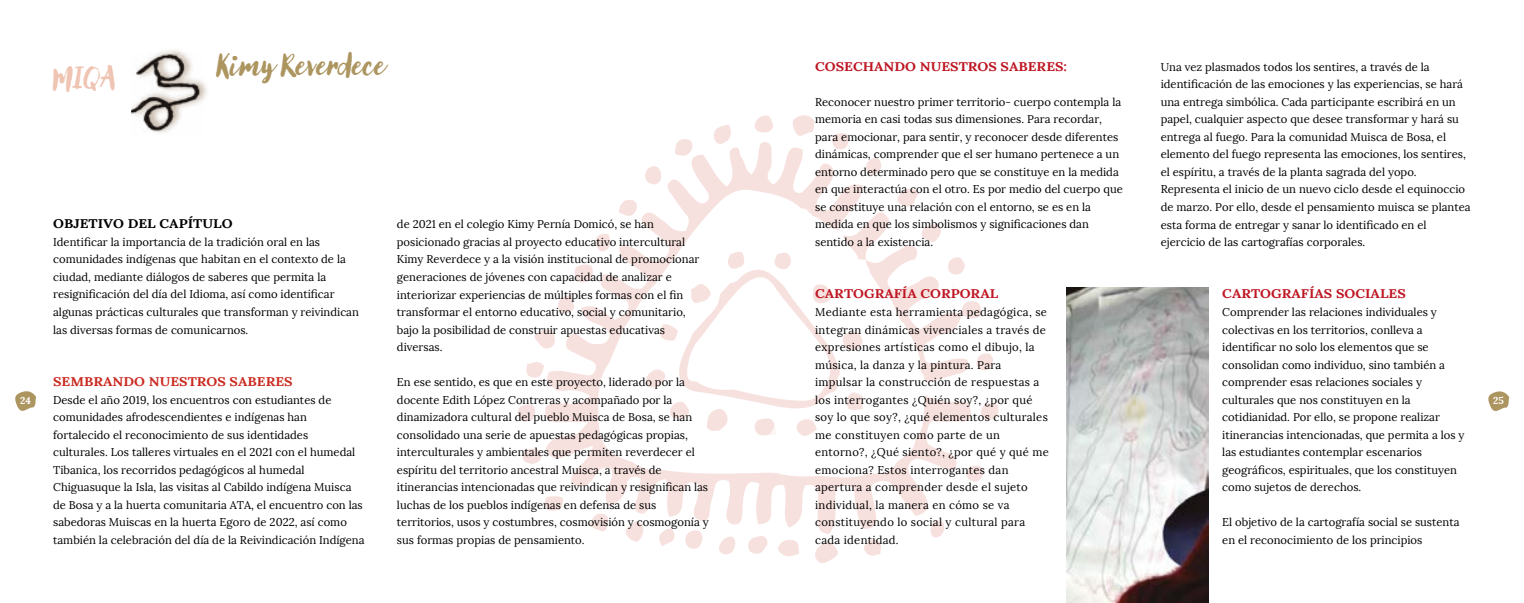
<style>
.page{position:relative;width:1524px;height:603px;background:#fff}
.page>*{position:absolute;margin:0;border:0;box-sizing:border-box;transform-origin:0 0}
.t1{font:30px "Lullabies";letter-spacing:.005em;color:#ad9560}
.t2{font:30px "Lullabies";color:#f0c4b2}
.t3{font:700 12.5px "Lora";color:#be1622;scale:1.13 1}
.t4{font:700 12.5px "Lora";color:#ca2a20;scale:1.13 1}
.t5{font:700 12.5px "Lora";color:#000;scale:1.13 1}
.t6{font:11.25px/17.5px "Lora";color:#000}
.t7{font:11.25px/17.5px "Lora";letter-spacing:.025em;color:#000}
.t8{font:700 10px "Lora";color:#fff}
</style>
<div class="page">
<svg style="left:517px;top:115px;width:482px;height:448px"></svg>
<svg style="left:1488px;top:391px;width:21px;height:20px"></svg>
<svg style="left:15px;top:391px;width:21px;height:20px"></svg>
<div style="left:130px;top:47px;width:80px;height:88px;background:#927557;opacity:.75"></div>
<img style="left:132px;top:52px;width:71px;height:83px">
<img style="left:1066px;top:287px;width:142px;height:315px">
<h1 class="t1" style="left:217px;top:46px;width:170px">Kimy Reverdece</h1>
<h1 class="t2" style="left:53px;top:59px;width:66px">MIQA</h1>
<p class="t3" style="left:815px;top:58px;width:224px">COSECHANDO NUESTROS SABERES:</p>
<p class="t6" style="left:815px;top:93px;width:309px">Reconocer nuestro primer territorio- cuerpo contempla la memoria en casi todas sus dimensiones. Para recordar, para emocionar, para sentir, y reconocer desde diferentes dinámicas, comprender que el ser humano pertenece a un entorno determinado pero que se constituye en la medida en que interactúa con el otro. Es por medio del cuerpo que se constituye una relación con el entorno, se es en la medida en que los simbolismos y significaciones dan sentido a la existencia.</p>
<p class="t6" style="left:1160px;top:58px;width:311px">Una vez plasmados todos los sentires, a través de la identificación de las emociones y las experiencias, se hará una entrega simbólica. Cada participante escribirá en un papel, cualquier aspecto que desee transformar y hará su entrega al fuego. Para la comunidad Muisca de Bosa, el elemento del fuego representa las emociones, los sentires, el espíritu, a través de la planta sagrada del yopo.<br>Representa el inicio de un nuevo ciclo desde el equinoccio de marzo. Por ello, desde el pensamiento muisca se plantea esta forma de entregar y sanar lo identificado en el ejercicio de las cartografías corporales.</p>
<p class="t3" style="left:1222px;top:286px;width:164px">CARTOGRAFÍAS SOCIALES</p>
<p class="t6" style="left:1222px;top:303px;width:244px">Comprender las relaciones individuales y colectivas en los territorios, conlleva a identificar no solo los elementos que se consolidan como individuo, sino también a comprender esas relaciones sociales y culturales que nos constituyen en la cotidianidad. Por ello, se propone realizar itinerancias intencionadas, que permita a los y las estudiantes contemplar escenarios geográficos, espirituales, que los constituyen como sujetos de derechos.</p>
<p class="t6" style="left:1222px;top:513px;width:239px">El objetivo de la cartografía social se sustenta en el reconocimiento de los principios</p>
<p class="t5" style="left:53px;top:216px;width:160px">OBJETIVO DEL CAPÍTULO</p>
<p class="t6" style="left:53px;top:233px;width:307px">Identificar la importancia de la tradición oral en las comunidades indígenas que habitan en el contexto de la ciudad, mediante diálogos de saberes que permita la resignificación del día del Idioma, así como identificar algunas prácticas culturales que transforman y reivindican las diversas formas de comunicarnos.</p>
<p class="t6" style="left:397px;top:216px;width:304px">de 2021 en el colegio Kimy Pernía Domicó, se han posicionado gracias al proyecto educativo intercultural Kimy Reverdece y a la visión institucional de promocionar generaciones de jóvenes con capacidad de analizar e interiorizar experiencias de múltiples formas con el fin transformar el entorno educativo, social y comunitario, bajo la posibilidad de construir apuestas educativas diversas.</p>
<p class="t6" style="left:397px;top:373px;width:313px">En ese sentido, es que en este proyecto, liderado por la docente Edith López Contreras y acompañado por la dinamizadora cultural del pueblo Muisca de Bosa, se han consolidado una serie de apuestas pedagógicas propias, interculturales y ambientales que permiten reverdecer el espíritu del territorio ancestral Muisca, a través de itinerancias intencionadas que reivindican y resignifican las luchas de los pueblos indígenas en defensa de sus territorios, usos y costumbres, cosmovisión y cosmogonía y sus formas propias de pensamiento.</p>
<p class="t3" style="left:815px;top:286px;width:164px">CARTOGRAFÍA CORPORAL</p>
<p class="t7" style="left:815px;top:303px;width:235px">Mediante esta herramienta pedagógica, se integran dinámicas vivenciales a través de expresiones artísticas como el dibujo, la música, la danza y la pintura. Para impulsar la construcción de respuestas a los interrogantes ¿Quién soy?, ¿por qué soy lo que soy?, ¿qué elementos culturales me constituyen como parte de un entorno?, ¿Qué siento?, ¿por qué y qué me emociona? Estos interrogantes dan apertura a comprender desde el sujeto individual, la manera en cómo se va constituyendo lo social y cultural para cada identidad.</p>
<p class="t4" style="left:53px;top:373px;width:213px">SEMBRANDO NUESTROS SABERES</p>
<p class="t6" style="left:53px;top:390px;width:313px">Desde el año 2019, los encuentros con estudiantes de comunidades afrodescendientes e indígenas han fortalecido el reconocimiento de sus identidades culturales. Los talleres virtuales en el 2021 con el humedal Tibanica, los recorridos pedagógicos al humedal Chiguasuque la Isla, las visitas al Cabildo indígena Muisca de Bosa y a la huerta comunitaria ATA, el encuentro con las sabedoras Muiscas en la huerta Egoro de 2022, así como también la celebración del día de la Reivindicación Indígena</p>
<p class="t8" style="left:20px;top:393px;width:12px">24</p>
<p class="t8" style="left:1493px;top:393px;width:12px">25</p>
</div>
